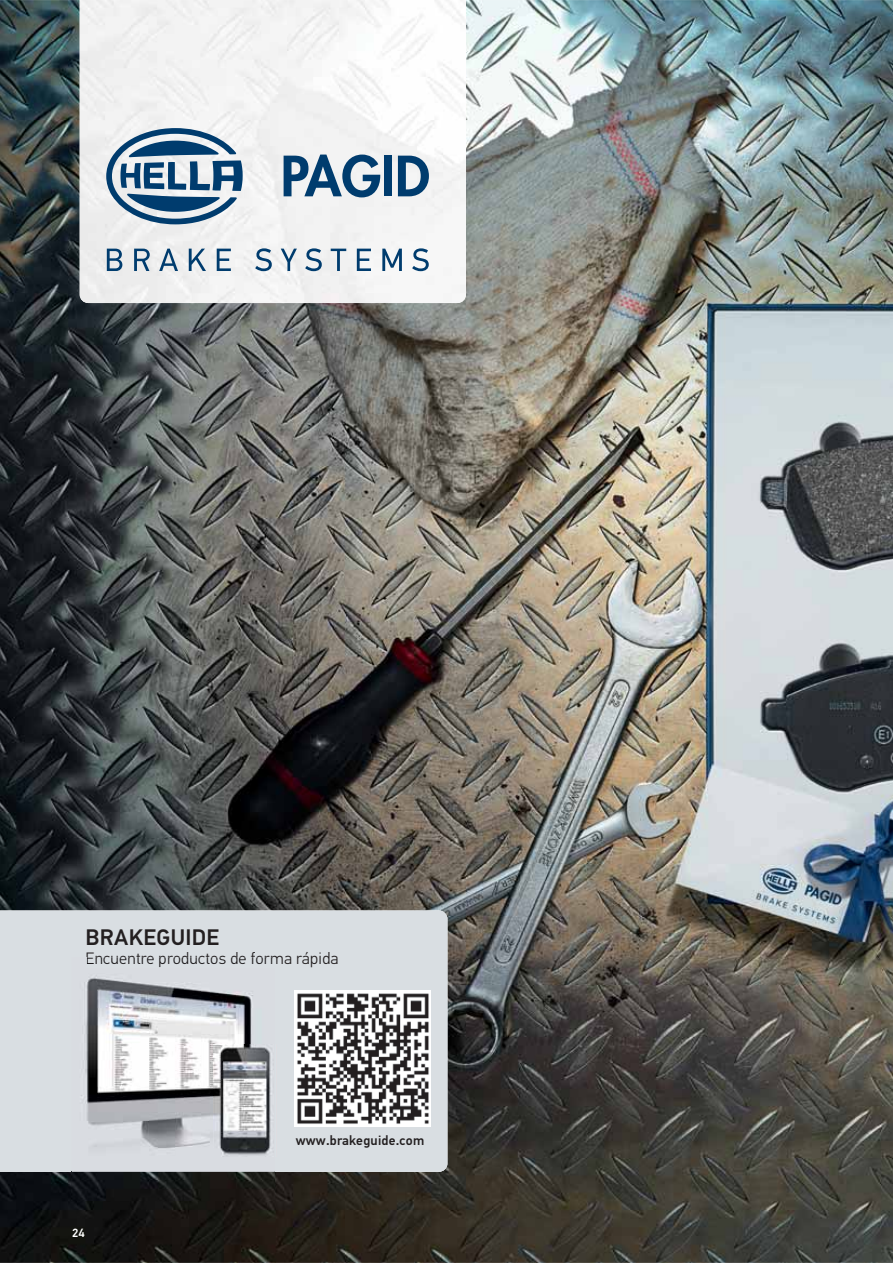
<style>
.page{position:relative;width:893px;height:1263px;background:#fff}
.page>*{position:absolute;margin:0;border:0;box-sizing:border-box;transform-origin:0 0}
.t1{font:500 22.5px "Hella DIN Universal";letter-spacing:.015em;color:#231f20}
.t2{font:300 16.5px "Hella DIN Universal";letter-spacing:.015em;color:#1d1b1d}
.t3{font:500 13.5px "Hella DIN Universal";letter-spacing:.015em;color:#231f20}
.t4{font:500 12px "Hella DIN Universal";color:#fff}
.s1{color:#231f20}
</style>
<div class="page">
<img style="left:0;top:0;width:893px;height:1263px">
<img style="left:80px;top:0;width:386px;height:303px">
<svg style="left:284px;top:155px;width:96px;height:42px"></svg>
<div style="left:384px;top:156px;width:8px;height:40px;background:#003c6e"></div>
<svg style="left:398px;top:156px;width:31px;height:40px"></svg>
<svg style="left:107px;top:249px;width:15px;height:22px"></svg>
<svg style="left:134px;top:249px;width:16px;height:22px"></svg>
<svg style="left:159px;top:249px;width:19px;height:22px"></svg>
<svg style="left:189px;top:249px;width:17px;height:22px"></svg>
<svg style="left:217px;top:249px;width:14px;height:22px"></svg>
<svg style="left:255px;top:248px;width:17px;height:23px"></svg>
<svg style="left:281px;top:249px;width:16px;height:22px"></svg>
<svg style="left:305px;top:248px;width:17px;height:23px"></svg>
<svg style="left:331px;top:249px;width:15px;height:22px"></svg>
<svg style="left:357px;top:249px;width:14px;height:22px"></svg>
<svg style="left:382px;top:249px;width:20px;height:22px"></svg>
<svg style="left:412px;top:248px;width:17px;height:23px"></svg>
<svg style="left:106px;top:128px;width:137px;height:96px"></svg>
<div style="left:0;top:911px;width:447px;height:261px;background:#d9dee2"></div>
<img style="left:72px;top:957px;width:203px;height:244px">
<div style="left:87px;top:957px;width:188px;height:10px;background:#d9dee2"></div>
<img style="left:213px;top:1045px;width:63px;height:112px">
<img style="left:294px;top:990px;width:137px;height:137px">
<h1 class="t1" style="left:86px;top:929px;width:135px">BRAKEGUIDE</h1>
<p class="t2" style="left:86px;top:952px;width:254px">Encuentre productos de form<span class="s1">a rápida</span></p>
<p class="t4" style="left:72px;top:1229px;width:14px">24</p>
<p class="t3" style="left:296px;top:1135px;width:130px">www.brakeguide.com</p>
</div>
